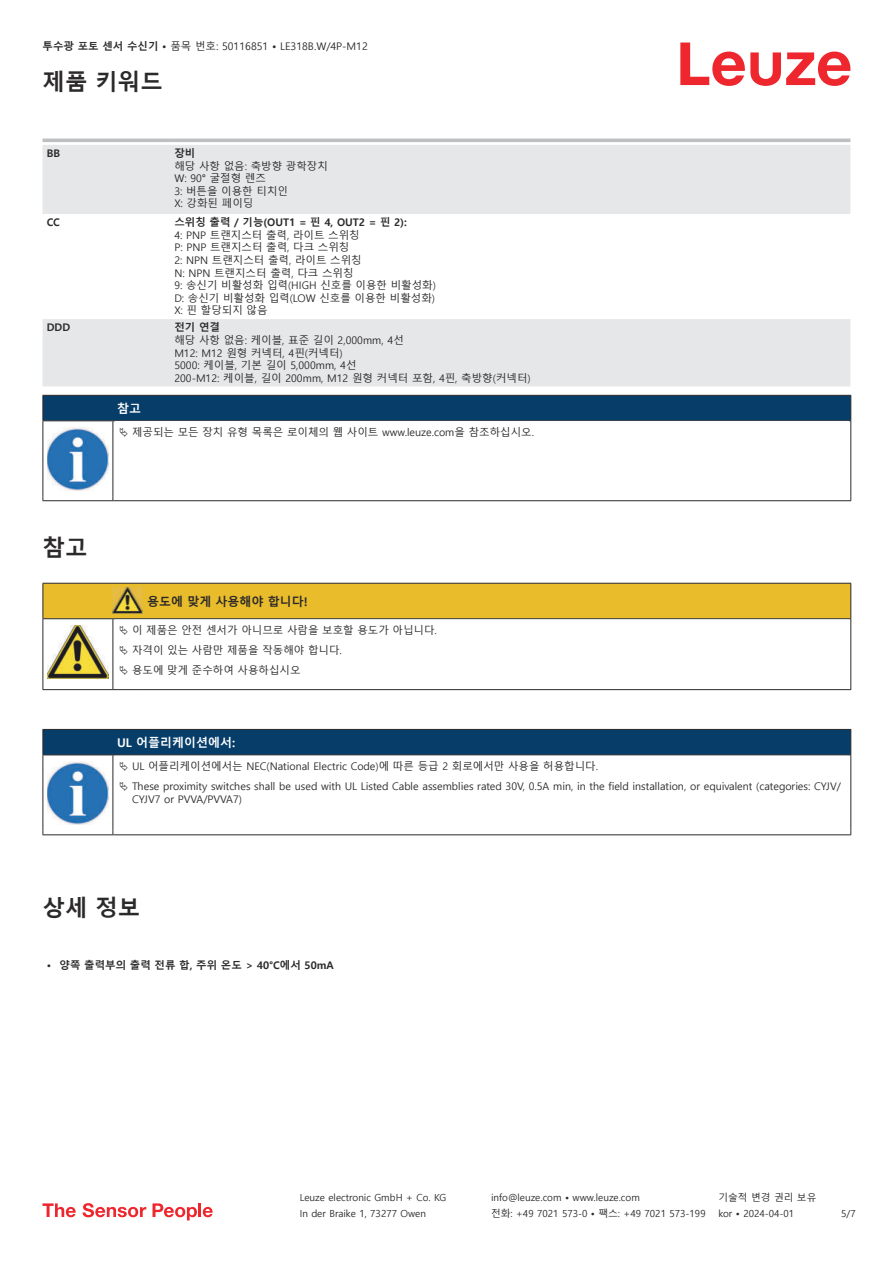
<style>
.page{position:relative;width:893px;height:1263px;background:#fff}
.page>*{position:absolute;margin:0;border:0;box-sizing:border-box;transform-origin:0 0}
.t1{font:700 22.5px "Malgun Gothic";color:#2b292a}
.t2{font:700 12px "Malgun Gothic";color:#fff}
.t3{font:700 12px "Malgun Gothic";color:#2b292a}
.t4{font:10.5px/12.6px "Malgun Gothic";color:#2b292a}
.t5{font:700 10.5px "Malgun Gothic";color:#2b292a}
.t6{font:9.75px "Malgun Gothic";color:#2b292a}
.s1{font-weight:700}
</style>
<div class="page">
<svg style="left:680px;top:43px;width:170px;height:43px"></svg>
<svg style="left:43px;top:138px;width:807px;height:1px"></svg>
<svg style="left:43px;top:145px;width:807px;height:241px;fill:#e6e7e9"></svg>
<hr style="left:43px;top:139px;width:127px;height:3px;background:#bdbfc1">
<hr style="left:170px;top:139px;width:680px;height:3px;background:#bdbfc1">
<svg style="left:43px;top:1203px;width:33px;height:14px"></svg>
<svg style="left:83px;top:1203px;width:63px;height:14px"></svg>
<svg style="left:153px;top:1203px;width:44px;height:17px"></svg>
<hr style="left:198px;top:1203px;width:3px;height:14px;background:#ed272d">
<svg style="left:203px;top:1207px;width:10px;height:10px"></svg>
<div style="left:43px;top:395px;width:808px;height:26px;background:#063d69"></div>
<hr style="left:113px;top:420px;width:738px;height:1px;background:#2b292a">
<hr style="left:43px;top:421px;width:1px;height:75px;background:#2b292a">
<hr style="left:113px;top:421px;width:1px;height:75px;background:#2b292a">
<hr style="left:850px;top:421px;width:1px;height:75px;background:#2b292a">
<hr style="left:43px;top:500px;width:70px;height:1px;background:#2b292a">
<hr style="left:113px;top:500px;width:738px;height:1px;background:#2b292a">
<img style="left:47px;top:427px;width:61px;height:63px">
<hr style="left:43px;top:689px;width:70px;height:1px;background:#2b292a">
<hr style="left:113px;top:689px;width:30px;height:1px;background:#2b292a">
<hr style="left:143px;top:689px;width:708px;height:1px;background:#2b292a">
<hr style="left:43px;top:755px;width:1px;height:75px;background:#2b292a">
<hr style="left:113px;top:755px;width:1px;height:75px;background:#2b292a">
<hr style="left:850px;top:755px;width:1px;height:75px;background:#2b292a">
<hr style="left:43px;top:834px;width:70px;height:1px;background:#2b292a">
<hr style="left:113px;top:834px;width:738px;height:1px;background:#2b292a">
<img style="left:47px;top:809px;width:58px;height:15px">
<svg style="left:43px;top:583px;width:808px;height:106px"></svg>
<svg style="left:43px;top:729px;width:808px;height:80px"></svg>
<p class="t4" style="left:43px;top:40px;width:327px"><span class="s1">투수광 포토 센서 수신기 •</span> 품목 번호: 50116851 <span class="s1">•</span> LE318B.W/4P-M12</p>
<h1 class="t1" style="left:43px;top:69px;width:122px">제품 키워드</h1>
<p class="t5" style="left:47px;top:147px;width:15px">BB</p>
<p class="t5" style="left:174px;top:147px;width:22px">장비</p>
<p class="t4" style="left:174px;top:160px;width:155px">해당 사항 없음: 축방향 광학장치<br>W: 90° 굴절형 렌즈<br>3: 버튼을 이용한 티치인<br>X: 강화된 페이딩</p>
<p class="t5" style="left:47px;top:216px;width:15px">CC</p>
<p class="t5" style="left:174px;top:216px;width:234px">스위칭 출력 / 기능(OUT1 = 핀 4, OUT2 = 핀 2):</p>
<p class="t4" style="left:174px;top:229px;width:263px">4: PNP 트랜지스터 출력, 라이트 스위칭<br>P: PNP 트랜지스터 출력, 다크 스위칭<br>2: NPN 트랜지스터 출력, 라이트 스위칭<br>N: NPN 트랜지스터 출력, 다크 스위칭<br>9: 송신기 비활성화 입력(HIGH 신호를 이용한 비활성화)<br>D: 송신기 비활성화 입력(LOW 신호를 이용한 비활성화)<br>X: 핀 할당되지 않음</p>
<p class="t5" style="left:47px;top:322px;width:25px">DDD</p>
<p class="t5" style="left:174px;top:321px;width:47px">전기 연결</p>
<p class="t4" style="left:174px;top:334px;width:358px">해당 사항 없음: 케이블, 표준 길이 2,000mm, 4선<br>M12: M12 원형 커넥터, 4핀(커넥터)<br>5000: 케이블, 기본 길이 5,000mm, 4선<br>200-M12: 케이블, 길이 200mm, M12 원형 커넥터 포함, 4핀, 축방향(커넥터)</p>
<p class="t2" style="left:117px;top:402px;width:25px">참고</p>
<p class="t4" style="left:132px;top:426px;width:403px">제공되는 모든 장치 유형 목록은 로이체의 웹 사이트 www.leuze.com을 참조하십시오.</p>
<h1 class="t1" style="left:43px;top:535px;width:46px">참고</h1>
<p class="t3" style="left:147px;top:595px;width:162px">용도에 맞게 사용해야 합니다!</p>
<p class="t4" style="left:132px;top:620px;width:306px;line-height:20.2px">이 제품은 안전 센서가 아니므로 사람을 보호할 용도가 아닙니다. 자격이 있는 사람만 제품을 작동해야 합니다.<br>용도에 맞게 준수하여 사용하십시오</p>
<p class="t2" style="left:117px;top:736px;width:120px">UL 어플리케이션에서:</p>
<p class="t4" style="left:132px;top:756px;width:710px;line-height:20.2px">UL 어플리케이션에서는 NEC(National Electric Code)에 따른 등급 2 회로에서만 사용을 허용합니다.<br>These proximity switches shall be used with UL Listed Cable assemblies rated 30V, 0.5A min, in the field installation, or equivalent (categories: CYJV/</p>
<p class="t4" style="left:132px;top:793px;width:112px">CYJV7 or PVVA/PVVA7)</p>
<h1 class="t1" style="left:43px;top:894px;width:99px">상세 정보</h1>
<p class="t5" style="left:47px;top:959px;width:289px">• 양쪽 출력부의 출력 전류 합, 주위 온도 &gt; 40°C에서 50mA</p>
<p class="t6" style="left:300px;top:1192px;width:148px">Leuze electronic GmbH + Co. KG</p>
<p class="t6" style="left:491px;top:1192px;width:150px">info@leuze.com • www.leuze.com</p>
<p class="t6" style="left:718px;top:1192px;width:100px">기술적 변경 권리 보유</p>
<p class="t6" style="left:300px;top:1208px;width:128px">In der Braike 1, 73277 Owen</p>
<p class="t6" style="left:491px;top:1208px;width:216px">전화: +49 7021 573-0 • 팩스: +49 7021 573-199</p>
<p class="t6" style="left:718px;top:1208px;width:77px">kor • 2024-04-01</p>
<p class="t6" style="left:841px;top:1208px;width:16px">5/7</p>
</div>
